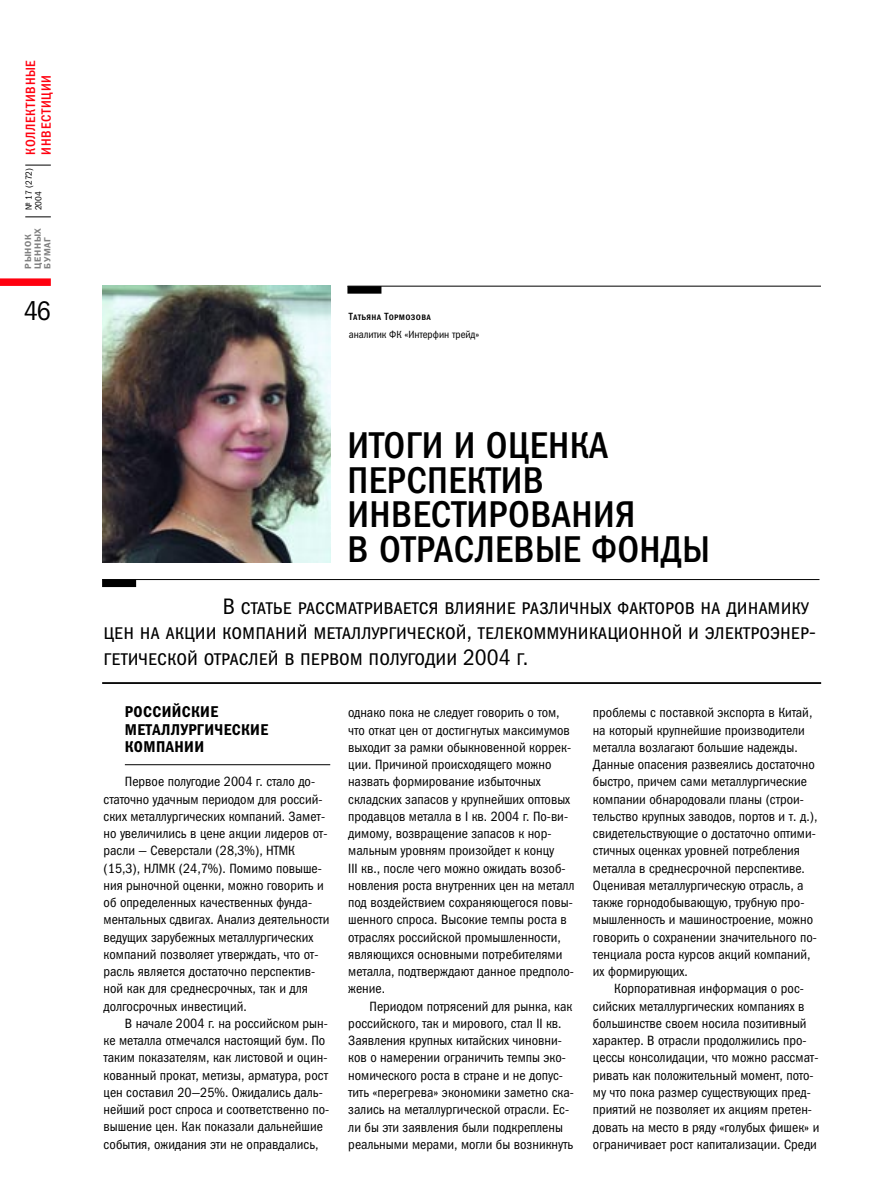
<style>
.page{position:relative;width:872px;height:1199px;background:#fff}
.page>*{position:absolute;margin:0;border:0;box-sizing:border-box;transform-origin:0 0}
.t1{font:37.5px/34.5px "Franklin Gothic Medi Cond C";letter-spacing:.01em;color:#000}
.t2{font:27px "Franklin Gothic Book Cond C";color:#000}
.t3{font:22.5px/25.5px "Franklin Gothic Book Cond SCC";color:#000}
.t4{font:15.75px/17.2px "Franklin Gothic Demi Cond C";letter-spacing:.025em;color:#000}
.t5{font:13.5px/17.2px "Franklin Gothic Book Cond C";color:#000}
.t6{font:13.5px/15.8px "Franklin Gothic Medi Cond C";letter-spacing:.055em;color:#ff000f}
.t7{font:10.5px "Franklin Gothic Book Cond C";color:#000}
.t8{font:10.5px "Franklin Gothic Medi Cond SCC";letter-spacing:.025em;color:#000}
.t9{font:9px/9.8px "Franklin Gothic Demi C";letter-spacing:.06em;color:#808080}
.t10{font:9px/9.8px "Franklin Gothic Book Cond C";color:#000}
.s1{font-family:"Franklin Gothic Book Cond C"}
</style>
<div class="page">
<div style="left:0;top:278px;width:51px;height:8px;background:#ff000f"></div>
<svg style="left:25px;top:217px;width:26px;height:1px"></svg>
<svg style="left:25px;top:165px;width:26px;height:1px"></svg>
<img style="left:102px;top:286px;width:228px;height:276px">
<hr style="left:125px;top:764px;width:205px;height:1px;background:#000">
<hr style="left:102px;top:682px;width:719px;height:2px;background:#000">
<div style="left:102px;top:579px;width:34px;height:8px;background:#000"></div>
<hr style="left:102px;top:579px;width:717px;height:1px;background:#000">
<div style="left:347px;top:286px;width:34px;height:8px;background:#000"></div>
<hr style="left:347px;top:286px;width:474px;height:1px;background:#000">
<p class="t6" style="left:24px;top:154px;width:96px;rotate:-90deg">КОЛЛЕКТИВНЫЕ<br>ИНВЕСТИЦИИ</p>
<p class="t10" style="left:25px;top:210px;width:44px;rotate:-90deg">№ 17 (272)<br>2004</p>
<p class="t9" style="left:24px;top:269px;width:42px;rotate:-90deg">РЫНОК<br>ЦЕННЫХ<br>БУМАГ</p>
<h2 class="t2" style="left:24px;top:301px;width:29px">46</h2>
<p class="t8" style="left:349px;top:311px;width:83px">Татьяна Тормозова</p>
<p class="t7" style="left:349px;top:330px;width:132px">аналитик ФК «Интерфин трейд»</p>
<h1 class="t1" style="left:347px;top:432px;width:364px">ИТОГИ И ОЦЕНКА<br>ПЕРСПЕКТИВ<br>ИНВЕСТИРОВАНИЯ<br>В ОТРАСЛЕВЫЕ ФОНДЫ</h1>
<h3 class="t3" style="left:104px;top:593px;width:713px;text-indent:119px">В статье рассматривается влияние различных факторов на динамику цен на акции компаний металлургической, телекоммуникационной и электроэнер&shy;гетической отраслей в первом полугодии <span class="s1">2004</span> г.</h3>
<p class="t4" style="left:125px;top:705px;width:145px">РОССИЙСКИЕ<br>МЕТАЛЛУРГИЧЕСКИЕ<br>КОМПАНИИ</p>
<p class="t5" style="left:104px;top:774px;width:227px;text-indent:21px">Первое полугодие 2004 г. стало до&shy;статочно удачным периодом для россий&shy;ских металлургических компаний. Замет&shy;но увеличились в цене акции лидеров от&shy;расли — Северстали (28,3%), НТМК (15,3), НЛМК (24,7%). Помимо повыше&shy;ния рыночной оценки, можно говорить и об определенных качественных фунда&shy;ментальных сдвигах. Анализ деятельности ведущих зарубежных металлургических компаний позволяет утверждать, что от&shy;расль является достаточно перспектив&shy;ной как для среднесрочных, так и для долгосрочных инвестиций.</p>
<p class="t5" style="left:104px;top:1016px;width:227px;text-indent:21px">В начале 2004 г. на российском рын&shy;ке металла отмечался настоящий бум. По таким показателям, как листовой и оцин&shy;кованный прокат, метизы, арматура, рост цен составил 20—25%. Ожидались даль&shy;нейший рост спроса и соответственно по&shy;вышение цен. Как показали дальнейшие события, ожидания эти не оправдались,</p>
<p class="t5" style="left:348px;top:705px;width:228px">однако пока не следует говорить о том, что откат цен от достигнутых максимумов выходит за рамки обыкновенной коррек&shy;ции. Причиной происходящего можно назвать формирование избыточных складских запасов у крупнейших оптовых продавцов металла в I кв. 2004 г. По-ви&shy;димому, возвращение запасов к нор&shy;мальным уровням произойдет к концу<br>III кв., после чего можно ожидать возоб&shy;новления роста внутренних цен на металл под воздействием сохраняющегося повы&shy;шенного спроса. Высокие темпы роста в отраслях российской промышленности, являющихся основными потребителями металла, подтверждают данное предполо&shy;жение.</p>
<p class="t5" style="left:348px;top:998px;width:227px;text-indent:21px">Периодом потрясений для рынка, как российского, так и мирового, стал II кв.<br>Заявления крупных китайских чиновни&shy;ков о намерении ограничить темпы эко&shy;номического роста в стране и не допус&shy;тить «перегрева» экономики заметно ска&shy;зались на металлургической отрасли. Ес&shy;ли бы эти заявления были подкреплены реальными мерами, могли бы возникнуть</p>
<p class="t5" style="left:593px;top:705px;width:226px">проблемы с поставкой экспорта в Китай, на который крупнейшие производители металла возлагают большие надежды.<br>Данные опасения развеялись достаточно быстро, причем сами металлургические компании обнародовали планы (строи&shy;тельство крупных заводов, портов и т. д.), свидетельствующие о достаточно оптими&shy;стичных оценках уровней потребления металла в среднесрочной перспективе.<br>Оценивая металлургическую отрасль, а также горнодобывающую, трубную про&shy;мышленность и машиностроение, можно говорить о сохранении значительного по&shy;тенциала роста курсов акций компаний, их формирующих.</p>
<p class="t5" style="left:593px;top:981px;width:228px;text-indent:21px">Корпоративная информация о рос&shy;сийских металлургических компаниях в большинстве своем носила позитивный характер. В отрасли продолжились про&shy;цессы консолидации, что можно рассмат&shy;ривать как положительный момент, пото&shy;му что пока размер существующих пред&shy;приятий не позволяет их акциям претен&shy;довать на место в ряду «голубых фишек» и ограничивает рост капитализации. Среди</p>
</div>
